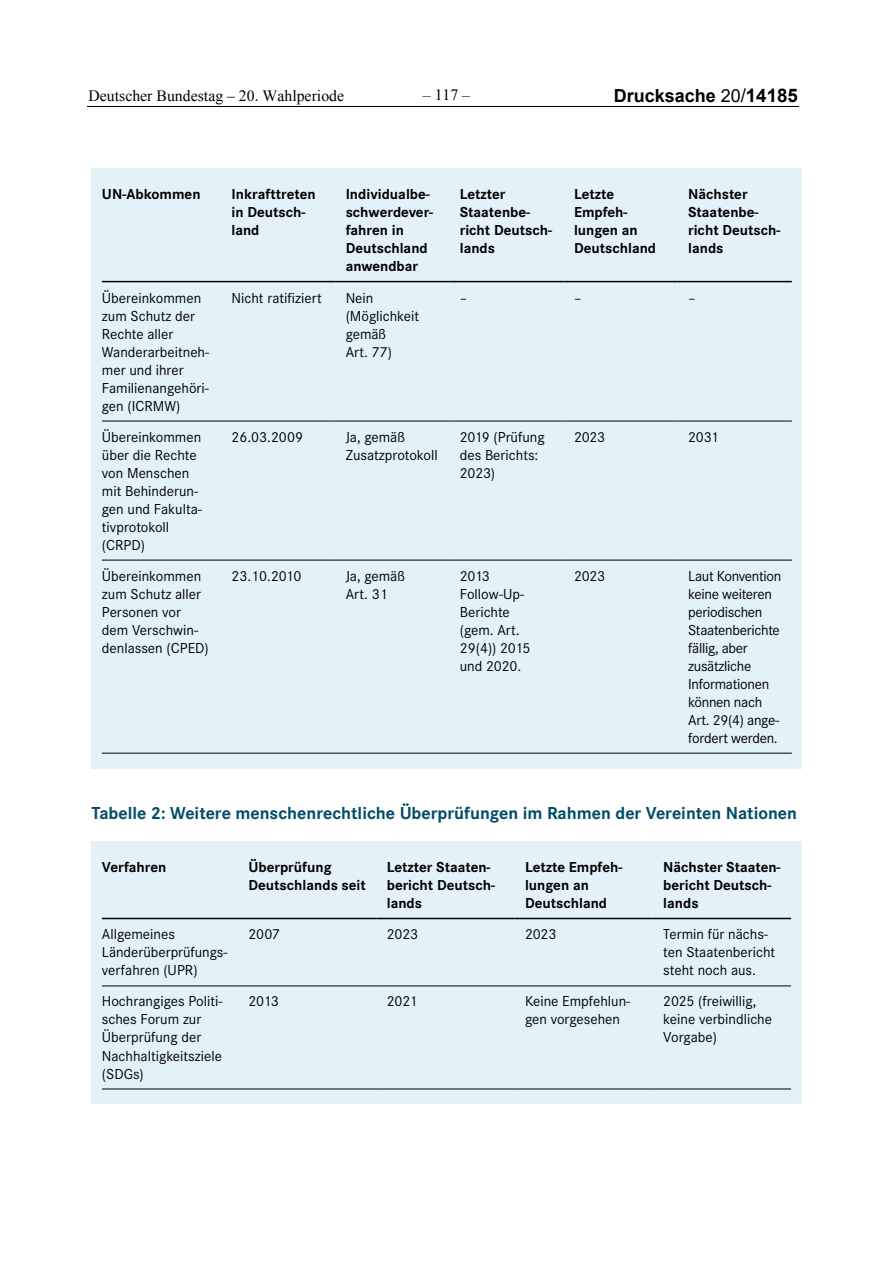
<style>
.page{position:relative;width:893px;height:1263px;background:#fff}
.page>*{position:absolute;margin:0;border:0;box-sizing:border-box;transform-origin:0 0}
.A_Vitamin_Tabelle_Head_Grafik{font:18px "Corporate S Bold 2";color:#004c68}
.t1{font:700 18px "Arial";color:#000}
.t2{font:15.75px "Times New Roman";color:#000}
.t3{font:15.75px "Times New Roman 2";color:#000}
.Kästen_und_Tabellen_P_-_Tabellen_Fließte{font:15px/18px "Corporate S Regular 2";color:#000}
.Kästen_und_Tabellen_H5_-_Tabellekopf{font:15px/18px "Corporate S Bold 2";color:#000}
.Kästen_und_Tabellen_P_-_Tabellen_Fließte-2{font:15px/18px "Corporate S Regular 2";letter-spacing:-.02em;color:#000}
.s1{font-family:"Times New Roman PSMT2"}
.s2{font-family:"Arial MT2";font-weight:400}
.s3{font-weight:400;font-size:18.75px}
.s4{font-family:"Arial Bold MT2";font-weight:400;font-size:18.75px}
</style>
<div class="page">
<div style="left:91px;top:168px;width:710px;height:601px;background:#e3f2f8"></div>
<hr style="left:102px;top:421px;width:119px;height:1px;background:#000">
<hr style="left:221px;top:421px;width:114px;height:1px;background:#000">
<hr style="left:335px;top:421px;width:114px;height:1px;background:#000">
<hr style="left:449px;top:421px;width:114px;height:1px;background:#000">
<hr style="left:563px;top:421px;width:115px;height:1px;background:#000">
<hr style="left:678px;top:421px;width:114px;height:1px;background:#000">
<hr style="left:102px;top:560px;width:119px;height:1px;background:#000">
<hr style="left:221px;top:560px;width:114px;height:1px;background:#000">
<hr style="left:335px;top:560px;width:114px;height:1px;background:#000">
<hr style="left:449px;top:560px;width:114px;height:1px;background:#000">
<hr style="left:563px;top:560px;width:115px;height:1px;background:#000">
<hr style="left:678px;top:560px;width:114px;height:1px;background:#000">
<hr style="left:102px;top:281px;width:119px;height:1px;background:#000">
<hr style="left:221px;top:281px;width:114px;height:1px;background:#000">
<hr style="left:335px;top:281px;width:114px;height:1px;background:#000">
<hr style="left:449px;top:281px;width:114px;height:1px;background:#000">
<hr style="left:563px;top:281px;width:115px;height:1px;background:#000">
<hr style="left:678px;top:281px;width:114px;height:1px;background:#000">
<hr style="left:102px;top:753px;width:119px;height:1px;background:#000">
<hr style="left:221px;top:753px;width:114px;height:1px;background:#000">
<hr style="left:335px;top:753px;width:114px;height:1px;background:#000">
<hr style="left:449px;top:753px;width:114px;height:1px;background:#000">
<hr style="left:563px;top:753px;width:115px;height:1px;background:#000">
<hr style="left:678px;top:753px;width:114px;height:1px;background:#000">
<div style="left:91px;top:841px;width:710px;height:262px;background:#e3f2f8"></div>
<hr style="left:102px;top:918px;width:136px;height:1px;background:#000">
<hr style="left:238px;top:918px;width:138px;height:1px;background:#000">
<hr style="left:376px;top:918px;width:139px;height:1px;background:#000">
<hr style="left:515px;top:918px;width:138px;height:1px;background:#000">
<hr style="left:653px;top:918px;width:138px;height:1px;background:#000">
<hr style="left:102px;top:1088px;width:136px;height:1px;background:#000">
<hr style="left:238px;top:1088px;width:138px;height:1px;background:#000">
<hr style="left:376px;top:1088px;width:139px;height:1px;background:#000">
<hr style="left:515px;top:1088px;width:138px;height:1px;background:#000">
<hr style="left:653px;top:1088px;width:138px;height:1px;background:#000">
<hr style="left:102px;top:985px;width:136px;height:1px;background:#000">
<hr style="left:238px;top:985px;width:138px;height:1px;background:#000">
<hr style="left:376px;top:985px;width:139px;height:1px;background:#000">
<hr style="left:515px;top:985px;width:138px;height:1px;background:#000">
<hr style="left:653px;top:985px;width:138px;height:1px;background:#000">
<svg style="left:87px;top:106px;width:712px;height:1px"></svg>
<hr style="left:87px;top:107px;width:288px;height:1px;background:#000">
<hr style="left:374px;top:107px;width:128px;height:1px;background:#000">
<hr style="left:501px;top:107px;width:298px;height:1px;background:#000">
<p class="t2" style="left:88px;top:87px;width:257px">Deutscher Bundestag – <span class="s1">20.</span> Wahlperiode</p>
<p class="t3" style="left:423px;top:84px;width:49px">– 117 –</p>
<p class="t1" style="left:614px;top:86px;width:186px">Drucksache <span class="s2">20</span><span class="s3">/</span><span class="s4">14185</span></p>
<p class="Kästen_und_Tabellen_H5_-_Tabellekopf" style="left:102px;top:185px;width:100px">UN-Abkommen</p>
<p class="Kästen_und_Tabellen_H5_-_Tabellekopf" style="left:231px;top:185px;width:86px">Inkrafttreten in Deutsch&shy;land</p>
<p class="Kästen_und_Tabellen_H5_-_Tabellekopf" style="left:346px;top:185px;width:89px">Individualbe&shy;schwerdever&shy;fahren in<br>Deutschland anwendbar</p>
<p class="Kästen_und_Tabellen_H5_-_Tabellekopf" style="left:460px;top:185px;width:94px">Letzter<br>Staatenbe&shy;richt Deutsch&shy;lands</p>
<p class="Kästen_und_Tabellen_H5_-_Tabellekopf" style="left:574px;top:185px;width:84px">Letzte<br>Empfeh&shy;lungen an<br>Deutschland</p>
<p class="Kästen_und_Tabellen_H5_-_Tabellekopf" style="left:688px;top:185px;width:94px">Nächster<br>Staatenbe&shy;richt Deutsch&shy;lands</p>
<p class="Kästen_und_Tabellen_P_-_Tabellen_Fließte" style="left:102px;top:288px;width:109px">Übereinkommen zum Schutz der<br>Rechte aller<br>Wanderarbeitneh&shy;mer und ihrer<br>Familienangehöri&shy;gen (ICRMW)</p>
<p class="Kästen_und_Tabellen_P_-_Tabellen_Fließte" style="left:231px;top:288px;width:92px">Nicht ratifiziert</p>
<p class="Kästen_und_Tabellen_P_-_Tabellen_Fließte" style="left:346px;top:288px;width:75px">Nein (Möglichkeit gemäß<br>Art. 77)</p>
<p class="Kästen_und_Tabellen_P_-_Tabellen_Fließte" style="left:460px;top:288px;width:9px">–</p>
<p class="Kästen_und_Tabellen_P_-_Tabellen_Fließte" style="left:574px;top:288px;width:9px">–</p>
<p class="Kästen_und_Tabellen_P_-_Tabellen_Fließte" style="left:688px;top:288px;width:9px">–</p>
<p class="Kästen_und_Tabellen_P_-_Tabellen_Fließte" style="left:102px;top:427px;width:102px">Übereinkommen über die Rechte von Menschen mit Behinderun&shy;gen und Fakulta&shy;tivprotokoll (CRPD)</p>
<p class="Kästen_und_Tabellen_P_-_Tabellen_Fließte" style="left:231px;top:427px;width:73px">26.03.2009</p>
<p class="Kästen_und_Tabellen_P_-_Tabellen_Fließte" style="left:346px;top:427px;width:94px">Ja, gemäß<br>Zusatzprotokoll</p>
<p class="Kästen_und_Tabellen_P_-_Tabellen_Fließte" style="left:460px;top:427px;width:86px">2019 (Prüfung des Berichts:<br>2023)</p>
<p class="Kästen_und_Tabellen_P_-_Tabellen_Fließte" style="left:574px;top:427px;width:33px">2023</p>
<p class="Kästen_und_Tabellen_P_-_Tabellen_Fließte" style="left:688px;top:427px;width:32px">2031</p>
<p class="Kästen_und_Tabellen_P_-_Tabellen_Fließte" style="left:102px;top:566px;width:108px">Übereinkommen zum Schutz aller<br>Personen vor dem Verschwin&shy;denlassen (CPED)</p>
<p class="Kästen_und_Tabellen_P_-_Tabellen_Fließte" style="left:231px;top:566px;width:71px">23.10.2010</p>
<p class="Kästen_und_Tabellen_P_-_Tabellen_Fließte" style="left:346px;top:566px;width:61px">Ja, gemäß<br>Art. 31</p>
<p class="Kästen_und_Tabellen_P_-_Tabellen_Fließte" style="left:460px;top:566px;width:72px">2013<br>Follow-Up-<br>Berichte (gem. Art.<br>29(4)) 2015 und 2020.</p>
<p class="Kästen_und_Tabellen_P_-_Tabellen_Fließte" style="left:574px;top:566px;width:33px">2023</p>
<p class="Kästen_und_Tabellen_P_-_Tabellen_Fließte-2" style="left:688px;top:566px;width:95px">Laut Konvention keine weiteren periodischen<br>Staatenberichte fällig, aber zusätzliche<br>Informationen können nach<br>Art. 29(4) ange&shy;fordert werden.</p>
<p class="A_Vitamin_Tabelle_Head_Grafik" style="left:91px;top:801px;width:707px">Tabelle 2: Weitere menschenrechtliche Überprüfungen im Rahmen der Vereinten Nationen</p>
<p class="Kästen_und_Tabellen_H5_-_Tabellekopf" style="left:102px;top:857px;width:66px">Verfahren</p>
<p class="Kästen_und_Tabellen_H5_-_Tabellekopf" style="left:249px;top:857px;width:119px">Überprüfung<br>Deutschlands seit</p>
<p class="Kästen_und_Tabellen_H5_-_Tabellekopf" style="left:387px;top:857px;width:110px">Letzter Staaten&shy;bericht Deutsch&shy;lands</p>
<p class="Kästen_und_Tabellen_H5_-_Tabellekopf" style="left:525px;top:857px;width:99px">Letzte Empfeh&shy;lungen an<br>Deutschland</p>
<p class="Kästen_und_Tabellen_H5_-_Tabellekopf" style="left:663px;top:857px;width:119px">Nächster Staaten&shy;bericht Deutsch&shy;lands</p>
<p class="Kästen_und_Tabellen_P_-_Tabellen_Fließte" style="left:102px;top:925px;width:127px">Allgemeines<br>Länderüberprüfungs&shy;verfahren (UPR)</p>
<p class="Kästen_und_Tabellen_P_-_Tabellen_Fließte" style="left:249px;top:925px;width:33px">2007</p>
<p class="Kästen_und_Tabellen_P_-_Tabellen_Fließte" style="left:387px;top:925px;width:33px">2023</p>
<p class="Kästen_und_Tabellen_P_-_Tabellen_Fließte" style="left:525px;top:925px;width:33px">2023</p>
<p class="Kästen_und_Tabellen_P_-_Tabellen_Fließte" style="left:663px;top:925px;width:113px">Termin für nächs&shy;ten Staatenbericht steht noch aus.</p>
<p class="Kästen_und_Tabellen_P_-_Tabellen_Fließte" style="left:102px;top:992px;width:122px">Hochrangiges Politi&shy;sches Forum zur<br>Überprüfung der<br>Nachhaltigkeitsziele (SDGs)</p>
<p class="Kästen_und_Tabellen_P_-_Tabellen_Fließte" style="left:249px;top:992px;width:32px">2013</p>
<p class="Kästen_und_Tabellen_P_-_Tabellen_Fließte" style="left:387px;top:992px;width:32px">2021</p>
<p class="Kästen_und_Tabellen_P_-_Tabellen_Fließte" style="left:525px;top:992px;width:107px">Keine Empfehlun&shy;gen vorgesehen</p>
<p class="Kästen_und_Tabellen_P_-_Tabellen_Fließte" style="left:663px;top:992px;width:110px">2025 (freiwillig, keine verbindliche<br>Vorgabe)</p>
</div>
